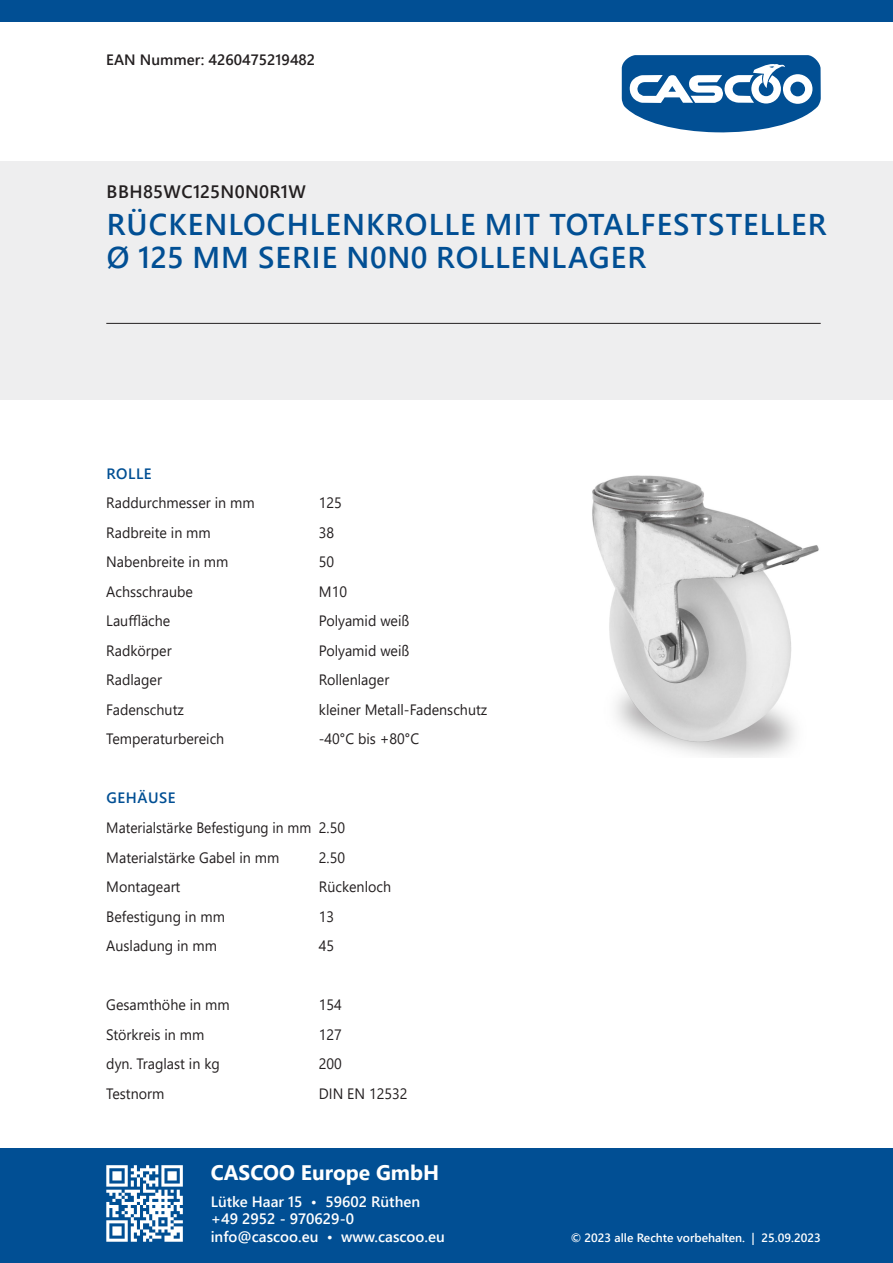
<style>
.page{position:relative;width:893px;height:1263px;background:#fff}
.page>*{position:absolute;margin:0;border:0;box-sizing:border-box;transform-origin:0 0}
.t1{font:600 30px/33px "Segoe UI";letter-spacing:.035em;color:#014f94}
.t2{font:700 21px "Segoe UI";color:#fff}
.t3{font:600 18px "Segoe UI";letter-spacing:.02em;color:#231f20}
.t4{font:15px "Segoe UI";color:#231f20;scale:.95 1}
.t5{font:600 15px/17.5px "Segoe UI";color:#fff}
.t6{font:15px/29.5px "Segoe UI";color:#231f20;scale:.92 1}
.t7{font:600 15px "Segoe UI";color:#231f20}
.t8{font:600 15px "Segoe UI";letter-spacing:.035em;color:#014f94}
.t9{font:600 12px "Segoe UI";color:#fff}
</style>
<div class="page">
<img style="left:592px;top:475px;width:227px;height:283px">
<svg style="left:622px;top:55px;width:199px;height:78px"></svg>
<div style="left:0;top:162px;width:893px;height:238px;background:#eeeeef"></div>
<div style="left:0;top:1148px;width:893px;height:115px;background:#014f94"></div>
<div style="left:0;top:0;width:893px;height:21px;background:#014f94"></div>
<svg style="left:106px;top:1165px;width:77px;height:77px"></svg>
<hr style="left:106px;top:323px;width:715px;height:1px;background:#231f20">
<p class="t7" style="left:106px;top:45px;width:210px">EAN Nummer: 4260475219482</p>
<p class="t3" style="left:107px;top:175px;width:201px">BBH85WC125N0N0R1W</p>
<h1 class="t1" style="left:107px;top:206px;width:721px">RÜCKENLOCHLENKROLLE MIT TOTALFESTSTELLER<br>Ø 125 MM SERIE N0N0 ROLLENLAGER</h1>
<p class="t8" style="left:107px;top:459px;width:47px">ROLLE</p>
<p class="t4" style="left:106px;top:489px;width:158px">Raddurchmesser in mm</p>
<p class="t4" style="left:319px;top:489px;width:26px">125</p>
<p class="t4" style="left:106px;top:518px;width:112px">Radbreite in mm</p>
<p class="t4" style="left:319px;top:518px;width:18px">38</p>
<p class="t4" style="left:106px;top:548px;width:130px">Nabenbreite in mm</p>
<p class="t4" style="left:319px;top:548px;width:18px">50</p>
<p class="t4" style="left:106px;top:577px;width:93px">Achsschraube</p>
<p class="t4" style="left:319px;top:577px;width:31px">M10</p>
<p class="t4" style="left:106px;top:607px;width:69px">Lauffläche</p>
<p class="t4" style="left:319px;top:607px;width:97px">Polyamid weiß</p>
<p class="t4" style="left:106px;top:636px;width:70px">Radkörper</p>
<p class="t4" style="left:319px;top:636px;width:97px">Polyamid weiß</p>
<p class="t4" style="left:106px;top:666px;width:60px">Radlager</p>
<p class="t4" style="left:319px;top:666px;width:76px">Rollenlager</p>
<p class="t4" style="left:106px;top:695px;width:83px">Fadenschutz</p>
<p class="t4" style="left:319px;top:695px;width:179px">kleiner Metall-Fadenschutz</p>
<p class="t4" style="left:106px;top:725px;width:126px">Temperaturbereich</p>
<p class="t4" style="left:319px;top:725px;width:107px">-40°C bis +80°C</p>
<p class="t8" style="left:107px;top:784px;width:70px">GEHÄUSE</p>
<p class="t6" style="left:106px;top:811px;width:261px">Materialstärke Befestigung in mm 2.50<br>Materialstärke Gabel in mm</p>
<p class="t4" style="left:319px;top:843px;width:29px">2.50</p>
<p class="t4" style="left:106px;top:872px;width:80px">Montageart</p>
<p class="t4" style="left:319px;top:872px;width:78px">Rückenloch</p>
<p class="t4" style="left:106px;top:902px;width:126px">Befestigung in mm</p>
<p class="t4" style="left:319px;top:902px;width:18px">13</p>
<p class="t4" style="left:106px;top:931px;width:118px">Ausladung in mm</p>
<p class="t4" style="left:319px;top:931px;width:18px">45</p>
<p class="t4" style="left:106px;top:990px;width:131px">Gesamthöhe in mm</p>
<p class="t4" style="left:319px;top:990px;width:26px">154</p>
<p class="t4" style="left:106px;top:1020px;width:105px">Störkreis in mm</p>
<p class="t4" style="left:319px;top:1020px;width:26px">127</p>
<p class="t4" style="left:106px;top:1049px;width:121px">dyn. Traglast in kg</p>
<p class="t4" style="left:319px;top:1049px;width:26px">200</p>
<p class="t4" style="left:106px;top:1079px;width:63px">Testnorm</p>
<p class="t4" style="left:319px;top:1079px;width:95px">DIN EN 12532</p>
<h2 class="t2" style="left:211px;top:1153px;width:230px">CASCOO Europe GmbH</h2>
<p class="t5" style="left:211px;top:1191px;width:236px">Lütke Haar 15 • 59602 Rüthen +49 2952 - 970629-0 info@cascoo.eu • www.cascoo.eu</p>
<p class="t9" style="left:571px;top:1226px;width:251px">© 2023 alle Rechte vorbehalten. | 25.09.2023</p>
</div>
